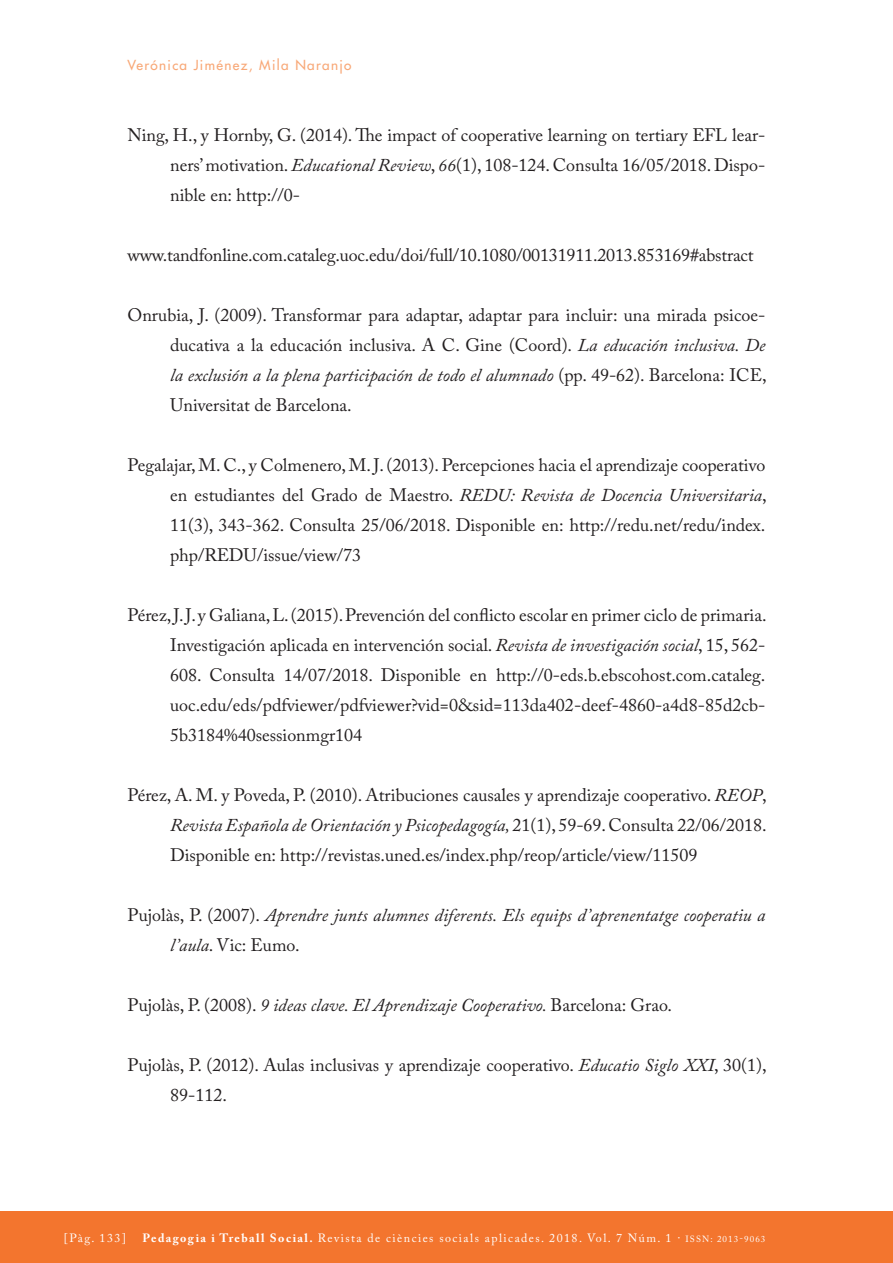
<style>
.page{position:relative;width:893px;height:1263px;background:#fff}
.page>*{position:absolute;margin:0;border:0;box-sizing:border-box;transform-origin:0 0}
.TEXT_COMU{font:18px/30px "Adobe Caslon Pro";color:#231f20;text-align:justify}
.TEXT_COMU-2{font:italic 18px/30px "Adobe Caslon Pro";color:#231f20}
.CAPÇALERA_ESQUERRA{font:13.5px "Futura";letter-spacing:.1em;color:#f8a877}
.t1{font:12px "Adobe Caslon Pro";letter-spacing:.12em;color:#fff}
.s1{font-style:italic}
.s2{font-style:normal}
.s3{font-weight:700}
.s4{font-size:9px}
</style>
<div class="page">
<div style="left:0;top:1212px;width:893px;height:51px;background:#f3752e"></div>
<p class="CAPÇALERA_ESQUERRA" style="left:128px;top:57px;width:226px">Verónica Jiménez, Mila Naranjo</p>
<p class="TEXT_COMU" style="left:170px;top:120px;width:597px;text-indent:-43px">Ning, H., y Hornby, G. (2014). The impact of cooperative learning on tertiary EFL lear&shy;ners’ motivation. <span class="s1">Educational Review</span>, <span class="s1">66</span>(1), 108-124. Consulta 16/05/2018. Dispo&shy;nible en: http://0-</p>
<p class="TEXT_COMU" style="left:128px;top:240px;width:627px">www.tandfonline.com.cataleg.uoc.edu/doi/full/10.1080/00131911.2013.853169#abstract</p>
<p class="TEXT_COMU" style="left:170px;top:300px;width:598px;text-indent:-43px">Onrubia, J. (2009). Transformar para adaptar, adaptar para incluir: una mirada psicoe&shy;ducativa a la educación inclusiva. A C. Gine (Coord). <span class="s1">La educación inclusiva. De la exclusión a la plena participación de todo el alumnado</span> (pp. 49-62). Barcelona: ICE, Universitat de Barcelona.</p>
<p class="TEXT_COMU" style="left:170px;top:450px;width:598px;text-indent:-43px">Pegalajar, M. C., y Colmenero, M. J. (2013). Percepciones hacia el aprendizaje cooperativo en estudiantes del Grado de Maestro. <span class="s1">REDU: Revista de Docencia Universitaria</span>, 11(3), 343-362. Consulta 25/06/2018. Disponible en: http://redu.net/redu/index. php/REDU/issue/view/73</p>
<p class="TEXT_COMU" style="left:170px;top:600px;width:598px;text-indent:-43px">Pérez, J. J. y Galiana, L. (2015). Prevención del conflicto escolar en primer ciclo de primaria.<br>Investigación aplicada en intervención social. <span class="s1">Revista de investigación social</span>, 15, 562- 608. Consulta 14/07/2018. Disponible en http://0-eds.b.ebscohost.com.cataleg. uoc.edu/eds/pdfviewer/pdfviewer?vid=0&amp;sid=113da402-deef-4860-a4d8-85d2cb-5b3184%40sessionmgr104</p>
<p class="TEXT_COMU" style="left:170px;top:780px;width:598px;text-indent:-43px">Pérez, A. M. y Poveda, P. (2010). Atribuciones causales y aprendizaje cooperativo. <span class="s1">REOP</span>, <span class="s1">Revista Española de Orientación y Psicopedagogía,</span> 21(1), 59-69. Consulta 22/06/2018.<br>Disponible en: http://revistas.uned.es/index.php/reop/article/view/11509</p>
<p class="TEXT_COMU-2" style="left:170px;top:900px;width:597px;text-indent:-43px"><span class="s2">Pujolàs, P. (2007).</span> Aprendre junts alumnes diferents. Els equips d’aprenentatge cooperatiu a l’aula<span class="s2">. Vic: Eumo.</span></p>
<p class="TEXT_COMU-2" style="left:128px;top:990px;width:546px"><span class="s2">Pujolàs, P. (2008).</span> 9 ideas clave. El Aprendizaje Cooperativo. <span class="s2">Barcelona: Grao.</span></p>
<p class="TEXT_COMU" style="left:170px;top:1050px;width:598px;text-indent:-43px">Pujolàs, P. (2012). Aulas inclusivas y aprendizaje cooperativo. <span class="s1">Educatio Siglo XXI</span>, 30(1),<br>89-112.</p>
<p class="t1" style="left:64px;top:1231px;width:64px">[Pàg. 133]</p>
<p class="t1" style="left:143px;top:1231px;width:624px"><span class="s3">Pedagogia i Treball Social.</span> Revista de ciències socials aplicades. 2018. Vol. 7 Núm. 1 · <span class="s4">ISSN: 2013-9063</span></p>
</div>
